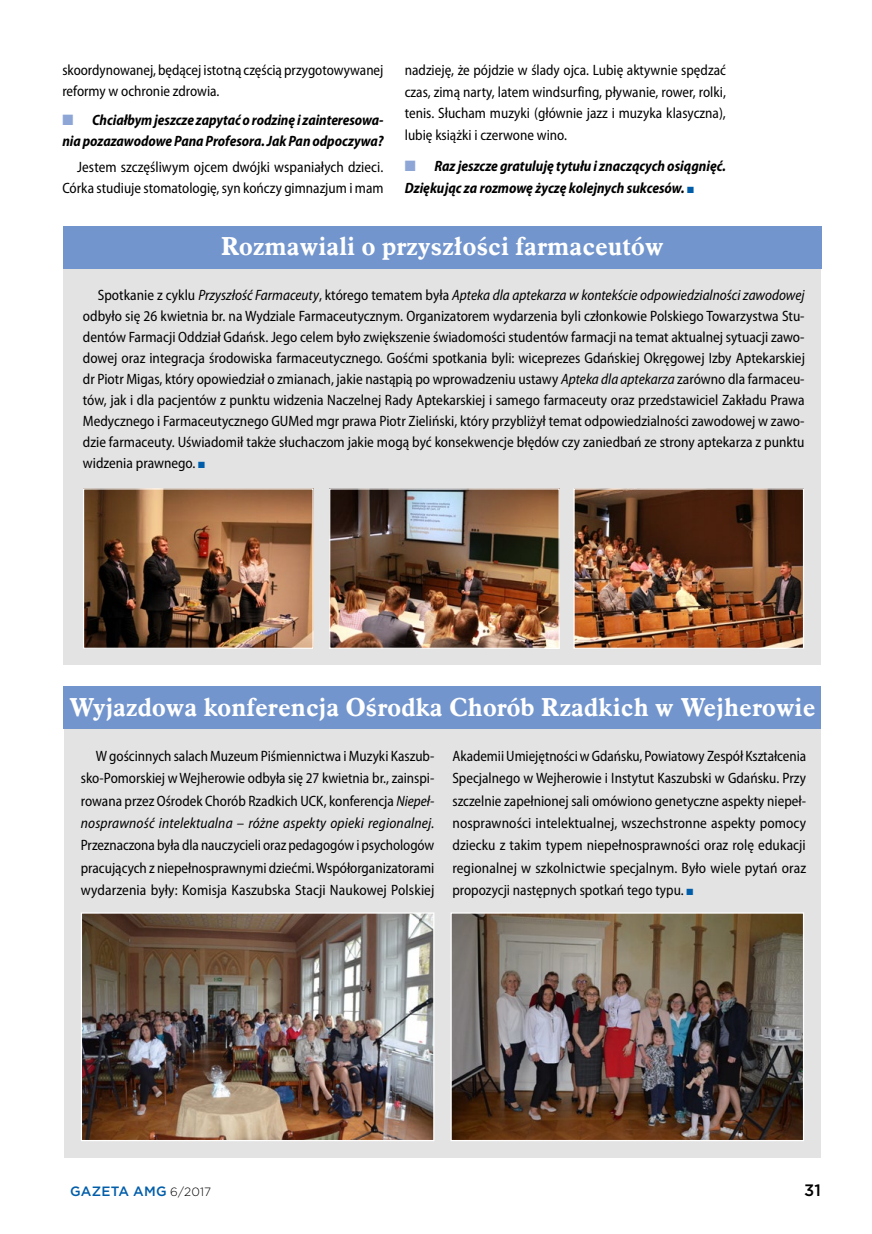
<style>
.page{position:relative;width:872px;height:1234px;background:#fff}
.page>*{position:absolute;margin:0;border:0;box-sizing:border-box;transform-origin:0 0}
.t1{font:700 25.5px "Aldine 721 EU";letter-spacing:.005em;color:#fff}
.t2{font:500 16.5px "Gotham";color:#000}
.t3{font:semi-condensed 15px/21px "Myriad Pro";color:#000;text-align:right}
.t4{font:semi-condensed 15px/22.5px "Myriad Pro";color:#000;text-align:justify;scale:.95 1}
.t5{font:semi-condensed 15px/21.9px "Myriad Pro";color:#000;text-align:justify;scale:.96 1}
.t6{font:italic 700 semi-condensed 15px/21px "Myriad Pro";color:#000;scale:.95 1}
.t7{font:italic 700 semi-condensed 15px/21.9px "Myriad Pro";color:#000;scale:.96 1}
.t8{font:500 13.5px "Gotham";letter-spacing:.015em;color:#005da9}
.s1{color:#8da6d6}
.s2{color:#005da9}
.s3{font-style:italic}
.s4{font-weight:300;font-size:12px;color:#000}
</style>
<div class="page">
<div style="left:63px;top:226px;width:758px;height:438px;background:#e3e3e3"></div>
<div style="left:63px;top:226px;width:758px;height:42px;background:#7295cd"></div>
<div style="left:64px;top:686px;width:756px;height:471px;background:#e3e3e3"></div>
<div style="left:64px;top:686px;width:757px;height:43px;background:#7295cd"></div>
<img style="left:83px;top:914px;width:349px;height:224px">
<div style="left:81px;top:912px;width:353px;height:228px;border:1px solid #fff"></div>
<img style="left:575px;top:490px;width:227px;height:156px">
<div style="left:573px;top:488px;width:231px;height:160px;border:1px solid #fff"></div>
<img style="left:331px;top:490px;width:227px;height:156px">
<div style="left:329px;top:488px;width:231px;height:160px;border:1px solid #fff"></div>
<img style="left:85px;top:490px;width:227px;height:156px">
<div style="left:83px;top:488px;width:231px;height:160px;border:1px solid #fff"></div>
<img style="left:452px;top:914px;width:350px;height:224px">
<div style="left:450px;top:912px;width:354px;height:228px;border:1px solid #fff"></div>
<p class="t5" style="left:62px;top:59px;width:336px;line-height:21px">skoordynowanej, będącej istotną częścią przygotowywanej reformy w ochronie zdrowia.</p>
<p class="t6" style="left:62px;top:109px;width:340px"><span class="s1">■</span> Chciałbym jeszcze zapytać o rodzinę i zainteresowa&shy;nia pozazawodowe Pana Profesora. Jak Pan odpoczywa?</p>
<p class="t3" style="left:62px;top:156px;width:323px">Jestem szczęśliwym ojcem dwójki wspaniałych dzieci.<br>Córka studiuje stomatologię, syn kończy gimnazjum i mam</p>
<p class="t5" style="left:405px;top:59px;width:336px">nadzieję, że pójdzie w ślady ojca. Lubię aktywnie spędzać czas, zimą narty, latem windsurfing, pływanie, rower, rolki, tenis. Słucham muzyki (głównie jazz i muzyka klasyczna), lubię książki i czerwone wino.</p>
<p class="t7" style="left:405px;top:154px;width:336px"><span class="s1">■</span> Raz jeszcze gratuluję tytułu i znaczących osiągnięć.<br>Dziękując za rozmowę życzę kolejnych sukcesów. <span class="s2">■</span></p>
<h1 class="t1" style="left:221px;top:231px;width:444px">Rozmawiali o przyszłości farmaceutów</h1>
<p class="t3" style="left:83px;top:284px;width:723px;text-align:justify;text-indent:15px">Spotkanie z cyklu <span class="s3">Przyszłość Farmaceuty</span>, którego tematem była <span class="s3">Apteka dla aptekarza w kontekście odpowiedzialności zawodowej </span>odbyło się 26 kwietnia br. na Wydziale Farmaceutycznym. Organizatorem wydarzenia byli członkowie Polskiego Towarzystwa Stu&shy;dentów Farmacji Oddział Gdańsk. Jego celem było zwiększenie świadomości studentów farmacji na temat aktualnej sytuacji zawo&shy;dowej oraz integracja środowiska farmaceutycznego. Gośćmi spotkania byli: wiceprezes Gdańskiej Okręgowej Izby Aptekarskiej dr Piotr Migas, który opowiedział o zmianach, jakie nastąpią po wprowadzeniu ustawy <span class="s3">Apteka dla aptekarza</span> zarówno dla farmaceu&shy;tów, jak i dla pacjentów z punktu widzenia Naczelnej Rady Aptekarskiej i samego farmaceuty oraz przedstawiciel Zakładu Prawa Medycznego i Farmaceutycznego GUMed mgr prawa Piotr Zieliński, który przybliżył temat odpowiedzialności zawodowej w zawo&shy;dzie farmaceuty. Uświadomił także słuchaczom jakie mogą być konsekwencje błędów czy zaniedbań ze strony aptekarza z punktu widzenia prawnego. <span class="s2">■</span></p>
<h1 class="t1" style="left:69px;top:691px;width:747px">Wyjazdowa konferencja Ośrodka Chorób Rzadkich w Wejherowie</h1>
<p class="t5" style="left:81px;top:744px;width:370px;line-height:22.5px;text-indent:15px">W gościnnych salach Muzeum Piśmiennictwa i Muzyki Kaszub&shy;sko-Pomorskiej w Wejherowie odbyła się 27 kwietnia br., zainspi&shy;rowana przez Ośrodek Chorób Rzadkich UCK, konferencja <span class="s3">Niepeł&shy;nosprawność intelektualna – różne aspekty opieki regionalnej.</span></p>
<p class="t4" style="left:81px;top:833px;width:374px">Przeznaczona była dla nauczycieli oraz pedagogów i psychologów pracujących z niepełnosprawnymi dziećmi. Współorganizatorami wydarzenia były: Komisja Kaszubska Stacji Naukowej Polskiej</p>
<p class="t4" style="left:452px;top:744px;width:374px">Akademii Umiejętności w Gdańsku, Powiatowy Zespół Kształcenia Specjalnego w Wejherowie i Instytut Kaszubski w Gdańsku. Przy szczelnie zapełnionej sali omówiono genetyczne aspekty niepeł&shy;nosprawności intelektualnej, wszechstronne aspekty pomocy dziecku z takim typem niepełnosprawności oraz rolę edukacji regionalnej w szkolnictwie specjalnym. Było wiele pytań oraz propozycji następnych spotkań tego typu. <span class="s2">■</span></p>
<p class="t8" style="left:70px;top:1182px;width:143px">GAZETA AMG <span class="s4">6/2017</span></p>
<p class="t2" style="left:804px;top:1179px;width:18px">31</p>
</div>
